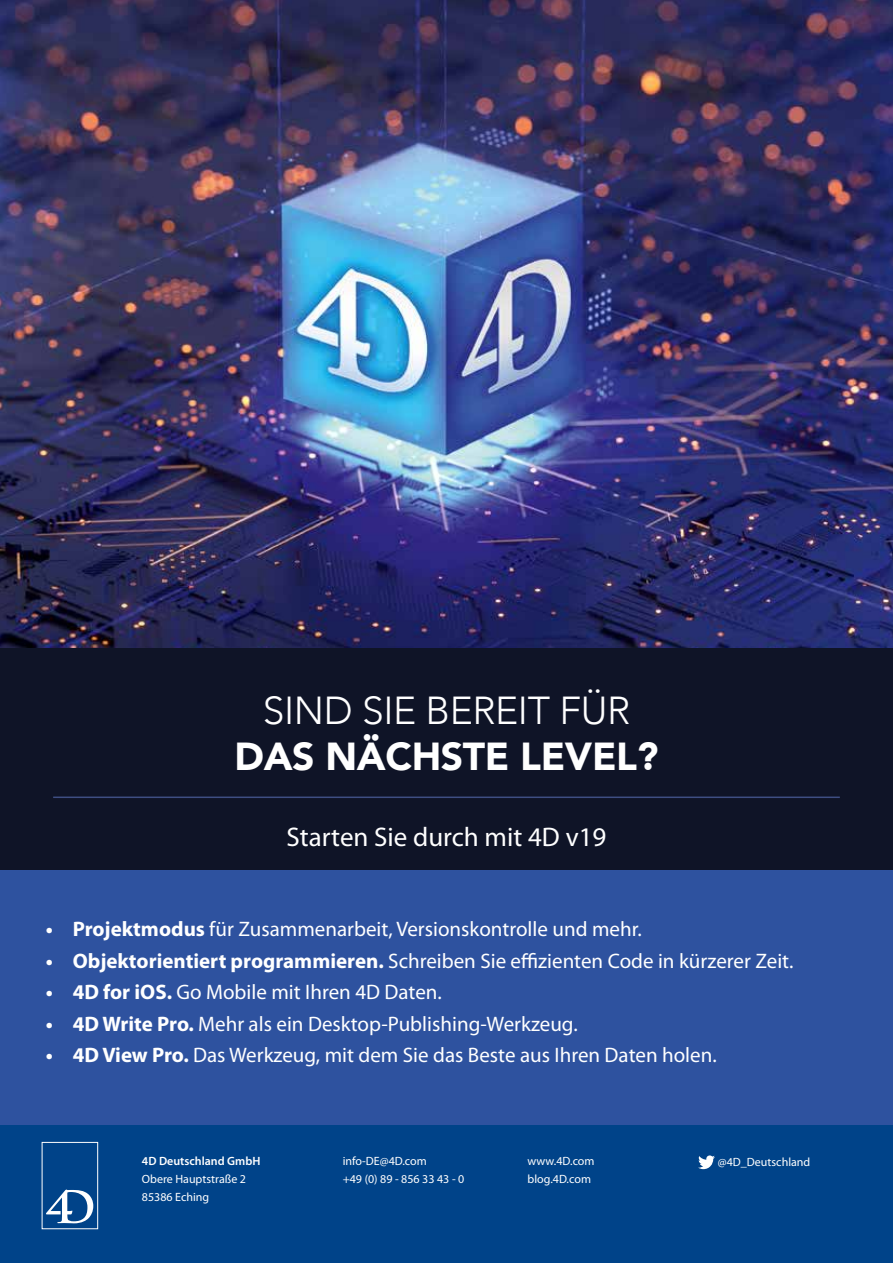
<style>
.page{position:relative;width:893px;height:1263px;background:#fff}
.page>*{position:absolute;margin:0;border:0;box-sizing:border-box;transform-origin:0 0}
.t1{font:300 39px "Avenir";letter-spacing:-.01em;color:#fff}
.t2{font:900 39px "Avenir";letter-spacing:-.01em;color:#fff}
.t3{font:27px "Myriad Pro";color:#fff}
.t4{font:21px "Myriad Pro";color:#fff}
.t5{font:12px/18px "Myriad Pro";color:#fff}
.t6{font:600 12px "Myriad Pro";color:#fff}
.s1{font-weight:700}
</style>
<div class="page">
<img style="left:0;top:0;width:893px;height:649px">
<div style="left:0;top:859px;width:893px;height:267px;background:#2e529f"></div>
<div style="left:0;top:649px;width:893px;height:221px;background:#0f1427"></div>
<div style="left:0;top:1126px;width:893px;height:137px;background:#004389"></div>
<svg style="left:698px;top:1155px;width:17px;height:14px"></svg>
<svg style="left:41px;top:1142px;width:57px;height:87px"></svg>
<hr style="left:53px;top:796px;width:787px;height:2px;background:#3e4e82">
<h1 class="t1" style="left:263px;top:687px;width:369px">SIND SIE BEREIT FÜR</h1>
<h1 class="t2" style="left:235px;top:723px;width:425px">DAS NÄCHSTE LEVEL?</h1>
<p class="t3" style="left:287px;top:820px;width:321px">Starten Sie durch mit 4D v19</p>
<p class="t4" style="left:46px;top:916px;width:598px"><span class="s1">• Projektmodus</span> für Zusammenarbeit, Versionskontrolle und mehr.</p>
<p class="t4" style="left:46px;top:948px;width:749px"><span class="s1">• Objektorientiert programmieren.</span> Schreiben Sie effizienten Code in kürzerer Zeit.</p>
<p class="t4" style="left:46px;top:979px;width:398px"><span class="s1">• 4D for iOS.</span> Go Mobile mit Ihren 4D Daten.</p>
<p class="t4" style="left:46px;top:1011px;width:533px"><span class="s1">• 4D Write Pro.</span> Mehr als ein Desktop-Publishing-Werkzeug.</p>
<p class="t4" style="left:46px;top:1042px;width:673px"><span class="s1">• 4D View Pro.</span> Das Werkzeug, mit dem Sie das Beste aus Ihren Daten holen.</p>
<p class="t6" style="left:142px;top:1153px;width:120px">4D Deutschland GmbH</p>
<p class="t5" style="left:142px;top:1169px;width:106px">Obere Hauptstraße 2<br>85386 Eching</p>
<p class="t5" style="left:343px;top:1151px;width:123px">info-DE@4D.com<br>+49 (0) 89 - 856 33 43 - 0</p>
<p class="t5" style="left:528px;top:1151px;width:68px">www.4D.com blog.4D.com</p>
<p class="t5" style="left:718px;top:1153px;width:94px">@4D_Deutschland</p>
</div>
